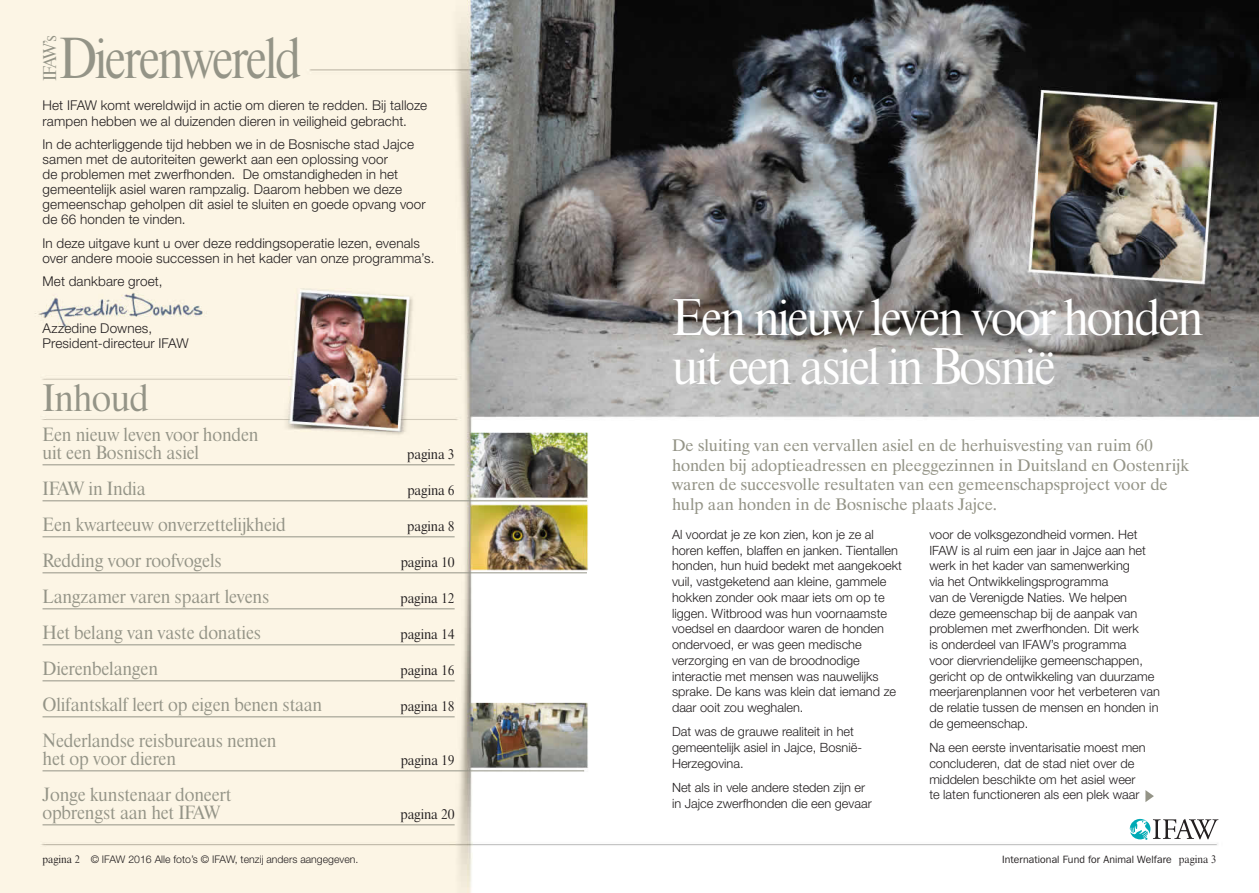
<style>
.page{position:relative;width:1259px;height:893px;background:#fff}
.page>*{position:absolute;margin:0;border:0;box-sizing:border-box;transform-origin:0 0}
.t1{font:54.3px "Dutch 801 BT Roman Headline";letter-spacing:-.05em;color:#949487;scale:.89 1}
.Artical_main_title{font:48.45px/49.7px "Dutch 801 BT Roman Headline";letter-spacing:-.05em;color:#fff}
.CONTENTS-Header{font:36px "Dutch 801 BT Roman Headline";letter-spacing:-.02em;color:#949487}
.CONTENTS-section_tit{font:18px/18px "Dutch 801 BT Roman Headline";letter-spacing:-.01em;color:#949487}
.t2{font:17.25px "Dutch 801 BT Roman Headline";color:#949487}
.Body_copy_sub_headin{font:16.8px/19.5px "Dutch 801 BT";letter-spacing:-.005em;color:#949487}
.CONTENTS_Note_from_A{font:300 13.5px/15px "Helvetica Neue";letter-spacing:.01em;color:#231f20}
.CONTENTS-section_tit-2{font:13.5px "Dutch 801 BT Roman Headline";letter-spacing:-.01em;color:#231f20}
.Body_copy_NEW{font:300 12.75px/15.8px "Helvetica Neue";color:#231f20}
.t3{font:300 10.5px "Helvetica Neue";color:#231f20}
.Page_folio_Right{font:10.5px "Franklin Gothic IT Cby BT";letter-spacing:.01em;color:#231f20}
.s1{font-family:"Dutch 801 BT Roman Headline";font-weight:400}
.s2{font-family:"Dutch 801 BT Roman Headline"}
</style>
<div class="page">
<img style="left:0;top:0;width:1259px;height:893px">
<svg style="left:1129px;top:818px;width:89px;height:22px"></svg>
<svg style="left:1145px;top:790px;width:9px;height:12px"></svg>
<hr style="left:43px;top:464px;width:412px;height:1px;background:#949487">
<hr style="left:43px;top:500px;width:544px;height:1px;background:#949487">
<hr style="left:43px;top:536px;width:412px;height:1px;background:#949487">
<hr style="left:43px;top:572px;width:544px;height:1px;background:#949487">
<hr style="left:43px;top:608px;width:412px;height:1px;background:#949487">
<hr style="left:43px;top:644px;width:412px;height:1px;background:#949487">
<hr style="left:43px;top:680px;width:412px;height:1px;background:#949487">
<hr style="left:43px;top:716px;width:412px;height:1px;background:#949487">
<hr style="left:43px;top:770px;width:541px;height:1px;background:#949487">
<hr style="left:43px;top:824px;width:412px;height:1px;background:#949487">
<p class="t2" style="left:40px;top:81px;width:48px;rotate:-90deg">IFAW’s</p>
<p class="t1" style="left:59px;top:25px;width:273px">Dierenwereld</p>
<p class="CONTENTS_Note_from_A" style="left:43px;top:98px;width:386px">Het IFAW komt wereldwijd in actie om dieren te redden. Bij talloze rampen hebben we al duizenden dieren in veiligheid gebracht.</p>
<p class="CONTENTS_Note_from_A" style="left:43px;top:136px;width:385px">In de achterliggende tijd hebben we in de Bosnische stad Jajce samen met de autoriteiten gewerkt aan een oplossing voor<br>de problemen met zwerfhonden. De omstandigheden in het gemeentelijk asiel waren rampzalig. Daarom hebben we deze gemeenschap geholpen dit asiel te sluiten en goede opvang voor de 66 honden te vinden.</p>
<p class="CONTENTS_Note_from_A" style="left:43px;top:235px;width:393px">In deze uitgave kunt u over deze reddingsoperatie lezen, evenals over andere mooie successen in het kader van onze programma’s.</p>
<p class="CONTENTS_Note_from_A" style="left:43px;top:273px;width:121px">Met dankbare groet,</p>
<p class="CONTENTS_Note_from_A" style="left:43px;top:320px;width:148px">Azzedine Downes,<br>President-directeur IFAW</p>
<p class="CONTENTS-Header" style="left:43px;top:377px;width:108px">Inhoud</p>
<p class="CONTENTS-section_tit" style="left:43px;top:425px;width:217px">Een nieuw leven voor honden uit een Bosnisch asiel</p>
<p class="CONTENTS-section_tit-2" style="left:407px;top:446px;width:49px">pagina 3</p>
<p class="CONTENTS-section_tit" style="left:43px;top:479px;width:105px">IFAW in India</p>
<p class="CONTENTS-section_tit-2" style="left:407px;top:482px;width:49px">pagina 6</p>
<p class="CONTENTS-section_tit" style="left:43px;top:515px;width:245px">Een kwarteeuw onverzettelijkheid</p>
<p class="CONTENTS-section_tit-2" style="left:407px;top:518px;width:49px">pagina 8</p>
<p class="CONTENTS-section_tit" style="left:43px;top:551px;width:181px">Redding voor roofvogels</p>
<p class="CONTENTS-section_tit-2" style="left:401px;top:554px;width:56px">pagina 10</p>
<p class="CONTENTS-section_tit" style="left:43px;top:587px;width:228px">Langzamer varen spaart levens</p>
<p class="CONTENTS-section_tit-2" style="left:401px;top:590px;width:55px">pagina 12</p>
<p class="CONTENTS-section_tit" style="left:43px;top:623px;width:220px">Het belang van vaste donaties</p>
<p class="CONTENTS-section_tit-2" style="left:401px;top:626px;width:55px">pagina 14</p>
<p class="CONTENTS-section_tit" style="left:43px;top:659px;width:117px">Dierenbelangen</p>
<p class="CONTENTS-section_tit-2" style="left:401px;top:662px;width:55px">pagina 16</p>
<p class="CONTENTS-section_tit" style="left:43px;top:695px;width:281px">Olifantskalf leert op eigen benen staan</p>
<p class="CONTENTS-section_tit-2" style="left:401px;top:698px;width:55px">pagina 18</p>
<p class="CONTENTS-section_tit" style="left:43px;top:731px;width:235px">Nederlandse reisbureaus nemen het op voor dieren</p>
<p class="CONTENTS-section_tit-2" style="left:401px;top:752px;width:56px">pagina 19</p>
<p class="CONTENTS-section_tit" style="left:43px;top:785px;width:190px">Jonge kunstenaar doneert opbrengst aan het IFAW</p>
<p class="CONTENTS-section_tit-2" style="left:401px;top:806px;width:55px">pagina 20</p>
<p class="Artical_main_title" style="left:672px;top:292px;width:533px">Een nieuw leven voor honden uit een asiel in Bosnië</p>
<p class="Body_copy_sub_headin" style="left:672px;top:436px;width:518px">De sluiting van een vervallen asiel en de herhuisvesting van ruim 60 honden bij adoptieadressen en pleeggezinnen in Duitsland en Oostenrijk waren de succesvolle resultaten van een gemeenschapsproject voor de hulp aan honden in de Bosnische plaats Jajce.</p>
<p class="Body_copy_NEW" style="left:672px;top:526px;width:231px">Al voordat je ze kon zien, kon je ze al horen keffen, blaffen en janken. Tientallen honden, hun huid bedekt met aangekoekt vuil, vastgeketend aan kleine, gammele hokken zonder ook maar iets om op te liggen. Witbrood was hun voornaamste voedsel en daardoor waren de honden ondervoed, er was geen medische verzorging en van de broodnodige interactie met mensen was nauwelijks sprake. De kans was klein dat iemand ze daar ooit zou weghalen.</p>
<p class="Body_copy_NEW" style="left:672px;top:724px;width:192px">Dat was de grauwe realiteit in het gemeentelijk asiel in Jajce, Bosnië-<br>Herzegovina.</p>
<p class="Body_copy_NEW" style="left:672px;top:779px;width:201px">Net als in vele andere steden zijn er in Jajce zwerfhonden die een gevaar</p>
<p class="Body_copy_NEW" style="left:929px;top:526px;width:232px">voor de volksgezondheid vormen. Het IFAW is al ruim een jaar in Jajce aan het werk in het kader van samenwerking<br>via het Ontwikkelingsprogramma<br>van de Verenigde Naties. We helpen<br>deze gemeenschap bij de aanpak van problemen met zwerfhonden. Dit werk<br>is onderdeel van IFAW’s programma<br>voor diervriendelijke gemeenschappen, gericht op de ontwikkeling van duurzame meerjarenplannen voor het verbeteren van de relatie tussen de mensen en honden in de gemeenschap.</p>
<p class="Body_copy_NEW" style="left:929px;top:739px;width:218px">Na een eerste inventarisatie moest men concluderen, dat de stad niet over de middelen beschikte om het asiel weer te laten functioneren als een plek waar</p>
<p class="t3" style="left:43px;top:853px;width:317px"><span class="s1">pagina 2</span> © IFAW 2016 Alle foto’s © IFAW, tenzij anders aangegeven.</p>
<p class="Page_folio_Right" style="left:1002px;top:853px;width:216px">International Fund for Animal Welfare <span class="s2">pagina 3</span></p>
</div>
